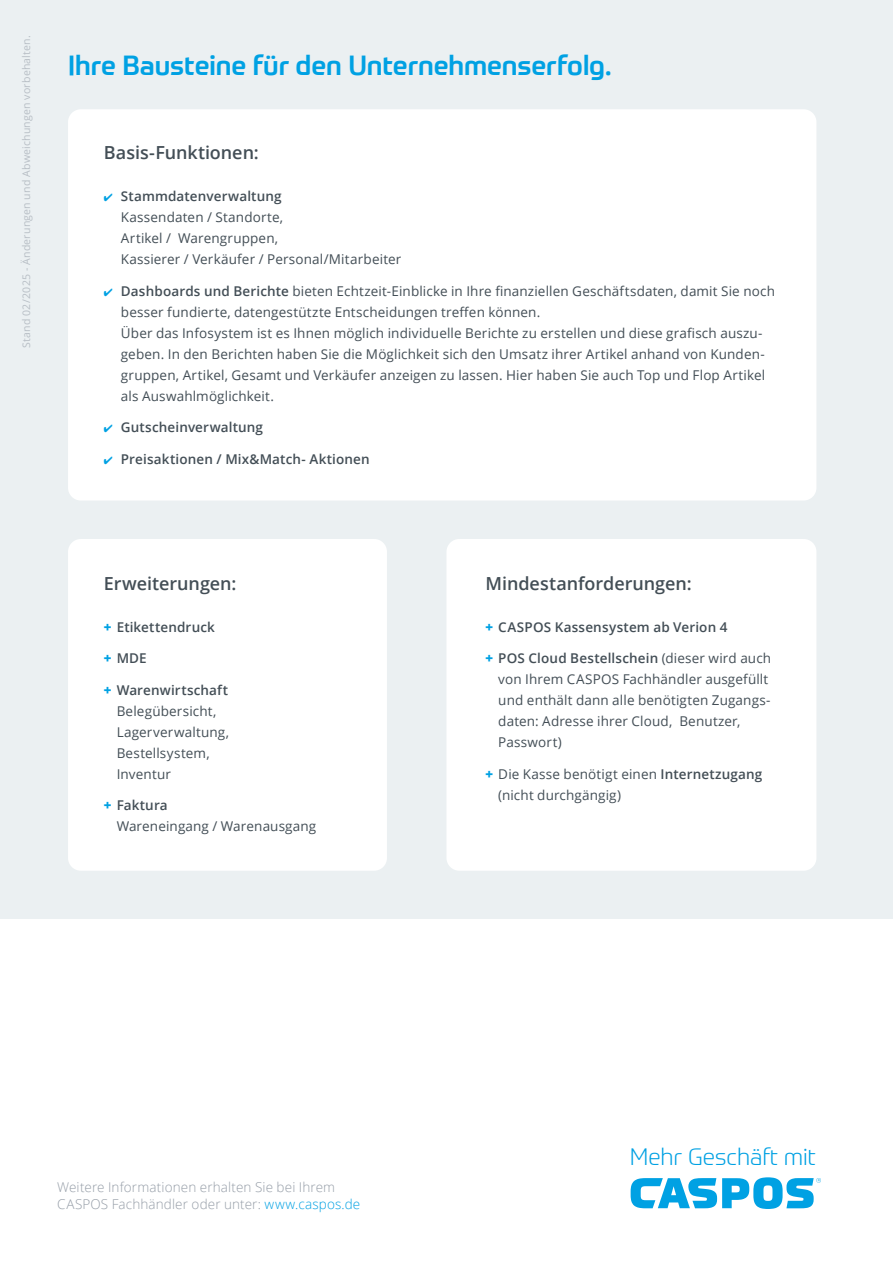
<style>
.page{position:relative;width:893px;height:1263px;background:#fff}
.page>*{position:absolute;margin:0;border:0;box-sizing:border-box;transform-origin:0 0}
.t1{font:500 27px "Prometo";letter-spacing:-.005em;color:#00a1e3}
.t2{font:300 23.1px "Prometo";letter-spacing:-.01em;color:#00a1e3}
.t3{font:600 18px "Open Sans";color:#434e56}
.t4{font:13.5px/21px "Open Sans";letter-spacing:.01em;color:#434e56}
.t5{font:600 13.5px "Open Sans";letter-spacing:.01em;color:#434e56}
.t6{font:300 13.5px/16.5px "Open Sans";letter-spacing:.01em;color:#959da7}
.t7{font:10.5px "Open Sans";letter-spacing:.02em;color:#959da7}
.s1{color:#00a1e3}
.s2{font-weight:600}
.s3{font-weight:800;color:#00a1e3}
</style>
<div class="page">
<div style="left:0;top:0;width:893px;height:918px;background:#ebf0f2"></div>
<div style="left:446px;top:539px;width:370px;height:332px;background:#fff;border-radius:13px"></div>
<div style="left:68px;top:539px;width:319px;height:332px;background:#fff;border-radius:13px"></div>
<div style="left:68px;top:109px;width:748px;height:391px;background:#fff;border-radius:13px"></div>
<svg style="left:631px;top:1177px;width:190px;height:32px"></svg>
<p class="t7" style="left:19px;top:348px;width:314px;rotate:-90deg">Stand 02/2025 - Änderungen und Abweichungen vorbehalten.</p>
<h1 class="t1" style="left:68px;top:49px;width:545px">Ihre Bausteine für den Unternehmenserfolg.</h1>
<h3 class="t3" style="left:104px;top:140px;width:156px">Basis-Funktionen:</h3>
<p class="t4" style="left:121px;top:185px;width:282px;text-indent:-17px"><span class="s1">✔</span> <span class="s2">Stammdatenverwaltung<br></span>Kassendaten / Standorte,<br>Artikel / Warengruppen,<br>Kassierer / Verkäufer / Personal/Mitarbeiter</p>
<p class="t4" style="left:121px;top:280px;width:656px;text-indent:-17px"><span class="s1">✔</span> <span class="s2">Dashboards und Berichte</span> bieten Echtzeit-Einblicke in Ihre finanziellen Geschäftsdaten, damit Sie noch besser fundierte, datengestützte Entscheidungen treffen können.<br>Über das Infosystem ist es Ihnen möglich individuelle Berichte zu erstellen und diese grafisch auszu&shy;geben. In den Berichten haben Sie die Möglichkeit sich den Umsatz ihrer Artikel anhand von Kunden&shy;gruppen, Artikel, Gesamt und Verkäufer anzeigen zu lassen. Hier haben Sie auch Top und Flop Artikel als Auswahlmöglichkeit.</p>
<p class="t5" style="left:104px;top:418px;width:161px"><span class="s1">✔</span> Gutscheinverwaltung</p>
<p class="t5" style="left:104px;top:449px;width:267px"><span class="s1">✔</span> Preisaktionen / Mix&amp;Match- Aktionen</p>
<h3 class="t3" style="left:104px;top:571px;width:134px">Erweiterungen:</h3>
<p class="t5" style="left:104px;top:617px;width:113px"><span class="s3">+</span> Etikettendruck</p>
<p class="t5" style="left:104px;top:649px;width:44px"><span class="s3">+</span> MDE</p>
<p class="t4" style="left:117px;top:679px;width:114px;text-indent:-13px"><span class="s3">+</span> <span class="s2">Warenwirtschaft<br></span>Belegübersicht,<br>Lagerverwaltung,<br>Bestellsystem,<br>Inventur</p>
<p class="t4" style="left:117px;top:794px;width:201px;text-indent:-13px"><span class="s3">+</span> <span class="s2">Faktura<br></span>Wareneingang / Warenausgang</p>
<h3 class="t3" style="left:486px;top:571px;width:208px">Mindestanforderungen:</h3>
<p class="t5" style="left:486px;top:617px;width:243px"><span class="s3">+</span> CASPOS Kassensystem ab Verion 4</p>
<p class="t4" style="left:498px;top:647px;width:274px;text-indent:-13px"><span class="s3">+</span> <span class="s2">POS Cloud Bestellschein</span> (dieser wird auch von Ihrem CASPOS Fachhändler ausgefüllt und enthält dann alle benötigten Zugangs&shy;daten: Adresse ihrer Cloud, Benutzer, Passwort)</p>
<p class="t4" style="left:498px;top:763px;width:265px;text-indent:-13px"><span class="s3">+</span> Die Kasse benötigt einen <span class="s2">Internetzugang </span>(nicht durchgängig)</p>
<p class="t6" style="left:57px;top:1179px;width:305px">Weitere Informationen erhalten Sie bei Ihrem<br>CASPOS Fachhändler oder unter: <span class="s1">www.caspos.de</span></p>
<h2 class="t2" style="left:630px;top:1143px;width:188px">Mehr Geschäft mit</h2>
</div>
